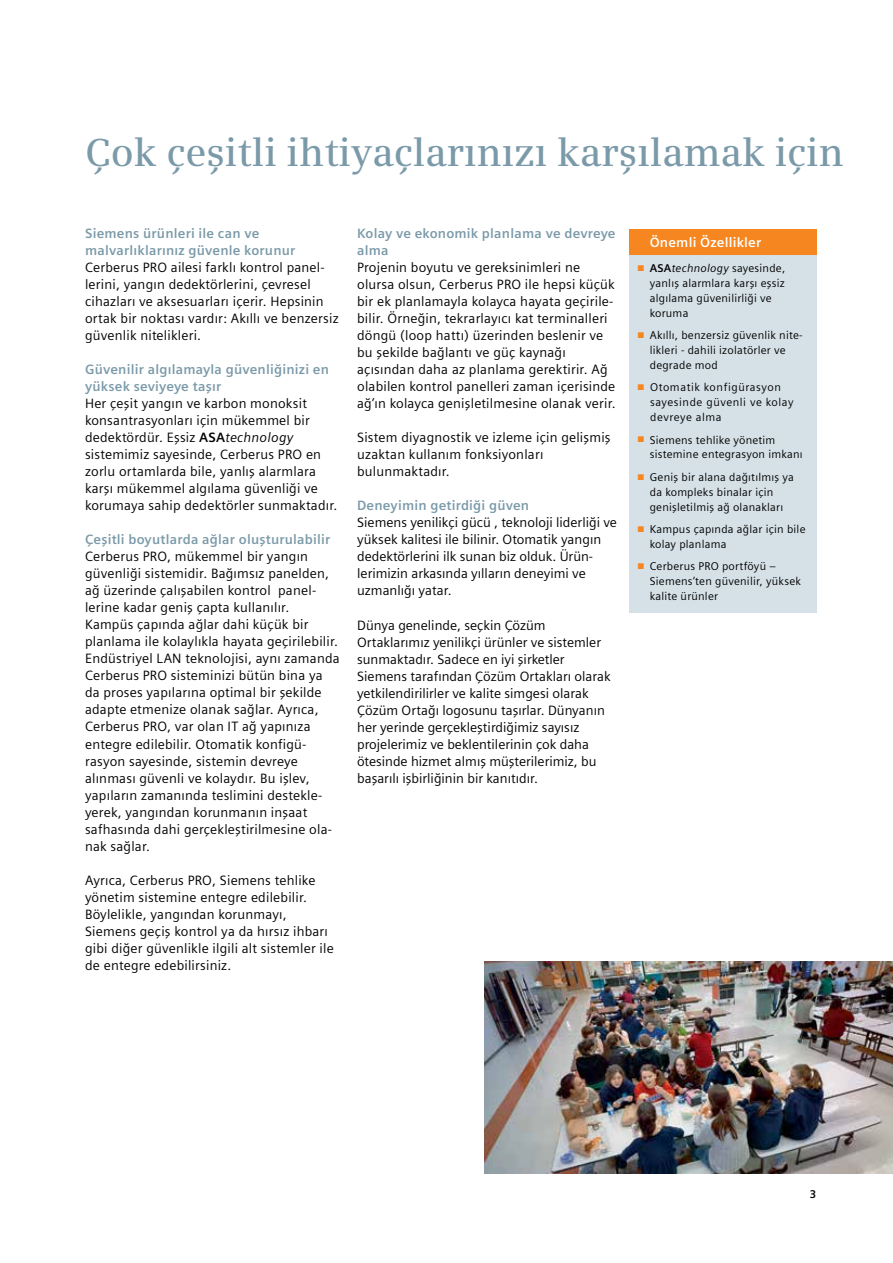
<style>
.page{position:relative;width:893px;height:1263px;background:#fff}
.page>*{position:absolute;margin:0;border:0;box-sizing:border-box;transform-origin:0 0}
.t1{font:600 39px "Siemens Serif";color:#7b9aa9}
.t2{font:13.5px/17px "Siemens Sans";letter-spacing:.015em;color:#000}
.t3{font:700 13.5px/17px "Siemens Sans";letter-spacing:.015em;color:#7b9aa9}
.t4{font:700 13.5px "Siemens Sans";letter-spacing:.015em;color:#fff}
.t5{font:11.25px/14.9px "Siemens Sans";letter-spacing:.02em;color:#000}
.t6{font:11.25px/14.9px "Siemens Sans";letter-spacing:.05em;color:#000}
.t7{font:700 11.25px "Siemens Sans";color:#000}
.s1{font-weight:700}
.s2{font-style:italic}
.s3{color:#f6861f}
</style>
<div class="page">
<img style="left:485px;top:961px;width:408px;height:213px">
<div style="left:629px;top:230px;width:187px;height:25px;background:#f6861f"></div>
<div style="left:629px;top:255px;width:187px;height:357px;background:#d5e1e7"></div>
<h1 class="t1" style="left:85px;top:130px;width:760px">Çok çeşitli ihtiyaçlarınızı karşılamak için</h1>
<p class="t3" style="left:85px;top:225px;width:212px">Siemens ürünleri ile can ve malvarlıklarınız güvenle korunur</p>
<p class="t2" style="left:85px;top:259px;width:255px">Cerberus PRO ailesi farklı kontrol panel&shy;lerini, yangın dedektörlerini, çevresel cihazları ve aksesuarları içerir. Hepsinin ortak bir noktası vardır: Akıllı ve benzersiz güvenlik nitelikleri.</p>
<p class="t3" style="left:85px;top:361px;width:245px">Güvenilir algılamayla güvenliğinizi en yüksek seviyeye taşır</p>
<p class="t2" style="left:85px;top:395px;width:254px">Her çeşit yangın ve karbon monoksit konsantrasyonları için mükemmel bir dedektördür. Eşsiz <span class="s1">ASA</span><span class="s2">technology </span>sistemimiz sayesinde, Cerberus PRO en zorlu ortamlarda bile, yanlış alarmlara karşı mükemmel algılama güvenliği ve korumaya sahip dedektörler sunmaktadır.</p>
<p class="t3" style="left:85px;top:531px;width:247px">Çeşitli boyutlarda ağlar oluşturulabilir</p>
<p class="t2" style="left:85px;top:548px;width:256px">Cerberus PRO, mükemmel bir yangın güvenliği sistemidir. Bağımsız panelden, ağ üzerinde çalışabilen kontrol panel&shy;lerine kadar geniş çapta kullanılır.<br>Kampüs çapında ağlar dahi küçük bir planlama ile kolaylıkla hayata geçirilebilir.<br>Endüstriyel LAN teknolojisi, aynı zamanda Cerberus PRO sisteminizi bütün bina ya da proses yapılarına optimal bir şekilde adapte etmenize olanak sağlar. Ayrıca, Cerberus PRO, var olan IT ağ yapınıza entegre edilebilir. Otomatik konfigü&shy;rasyon sayesinde, sistemin devreye alınması güvenli ve kolaydır. Bu işlev, yapıların zamanında teslimini destekle&shy;yerek, yangından korunmanın inşaat safhasında dahi gerçekleştirilmesine ola&shy;nak sağlar.</p>
<p class="t2" style="left:85px;top:871px;width:250px">Ayrıca, Cerberus PRO, Siemens tehlike yönetim sistemine entegre edilebilir.<br>Böylelikle, yangından korunmayı, Siemens geçiş kontrol ya da hırsız ihbarı gibi diğer güvenlikle ilgili alt sistemler ile de entegre edebilirsiniz.</p>
<p class="t3" style="left:357px;top:225px;width:260px">Kolay ve ekonomik planlama ve devreye alma</p>
<p class="t2" style="left:357px;top:259px;width:260px">Projenin boyutu ve gereksinimleri ne olursa olsun, Cerberus PRO ile hepsi küçük bir ek planlamayla kolayca hayata geçirile&shy;bilir. Örneğin, tekrarlayıcı kat terminalleri döngü (loop hattı) üzerinden beslenir ve bu şekilde bağlantı ve güç kaynağı açısından daha az planlama gerektirir. Ağ olabilen kontrol panelleri zaman içerisinde ağ’ın kolayca genişletilmesine olanak verir.</p>
<p class="t2" style="left:357px;top:429px;width:255px">Sistem diyagnostik ve izleme için gelişmiş uzaktan kullanım fonksiyonları bulunmaktadır.</p>
<p class="t3" style="left:357px;top:497px;width:174px">Deneyimin getirdiği güven</p>
<p class="t2" style="left:357px;top:514px;width:261px">Siemens yenilikçi gücü̈, teknoloji liderliği ve yüksek kalitesi ile bilinir. Otomatik yangın dedektörlerini ilk sunan biz olduk. Ürün&shy;lerimizin arkasında yılların deneyimi ve uzmanlığı yatar.</p>
<p class="t2" style="left:357px;top:616px;width:255px">Dünya genelinde, seçkin Çözüm Ortaklarımız yenilikçi ürünler ve sistemler sunmaktadır. Sadece en iyi şirketler Siemens tarafından Çözüm Ortakları olarak yetkilendirilirler ve kalite simgesi olarak Çözüm Ortağı logosunu taşırlar. Dünyanın her yerinde gerçekleştirdiğimiz sayısız projelerimiz ve beklentilerinin çok daha ötesinde hizmet almış müşterilerimiz, bu başarılı işbirliğinin bir kanıtıdır.</p>
<p class="t4" style="left:650px;top:234px;width:113px">Önemli Özellikler</p>
<p class="t5" style="left:650px;top:261px;width:137px;text-indent:-12px"><span class="s3">■</span> <span class="s1">ASA</span><span class="s2">technology</span> sayesinde, yanlış alarmlara karşı eşsiz algılama güvenilirliği ve koruma</p>
<p class="t5" style="left:650px;top:328px;width:154px;text-indent:-12px"><span class="s3">■</span> Akıllı, benzersiz güvenlik nite&shy;likleri - dahili izolatörler ve degrade mod</p>
<p class="t6" style="left:650px;top:380px;width:145px;text-indent:-12px"><span class="s3">■</span> Otomatik konfigürasyon sayesinde güvenli ve kolay devreye alma</p>
<p class="t5" style="left:650px;top:432px;width:154px;text-indent:-12px"><span class="s3">■</span> Siemens tehlike yönetim sistemine entegrasyon imkanı</p>
<p class="t5" style="left:650px;top:469px;width:146px;text-indent:-12px"><span class="s3">■</span> Geniş bir alana dağıtılmış ya da kompleks binalar için genişletilmiş ağ olanakları</p>
<p class="t5" style="left:650px;top:522px;width:157px;text-indent:-12px"><span class="s3">■</span> Kampus çapında ağlar için bile kolay planlama</p>
<p class="t5" style="left:650px;top:559px;width:153px;text-indent:-12px"><span class="s3">■</span> Cerberus PRO portföyü –<br>Siemens’ten güvenilir, yüksek kalite ürünler</p>
<p class="t7" style="left:810px;top:1188px;width:8px">3</p>
</div>
